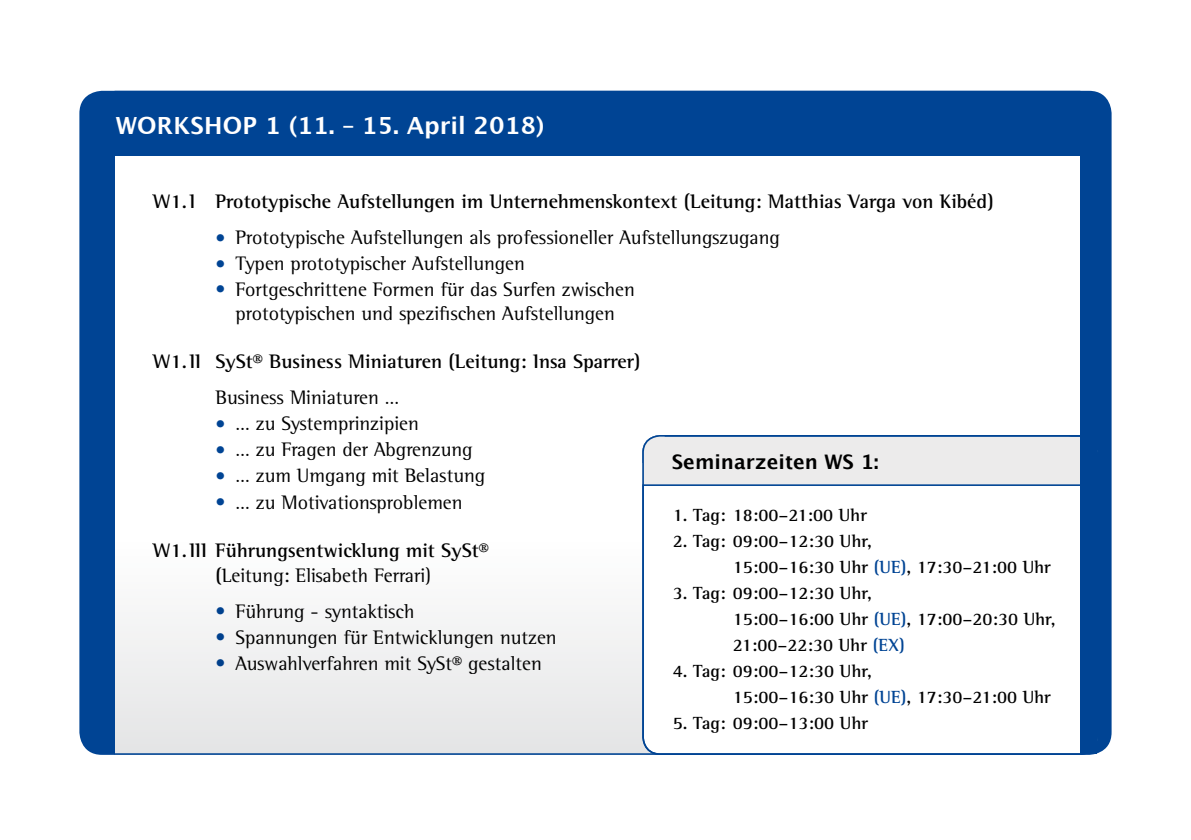
<style>
.page{position:relative;width:1191px;height:840px;background:#fff}
.page>*{position:absolute;margin:0;border:0;box-sizing:border-box;transform-origin:0 0}
.t1{font:700 23.6px "Lucida Grande";color:#fff}
.t2{font:20px/24px "Rotis Semi Serif";color:#000;text-align:center}
.t3{font:700 20px/25px "Rotis Semi Serif";color:#000;text-align:center}
.t4{font:700 20px "Lucida Grande";color:#000}
.t5{font:700 18px/26px "Rotis Semi Serif";color:#000}
.s1{color:#004494}
.s2{font-weight:400}
</style>
<div class="page">
<div style="left:79px;top:91px;width:1032px;height:663px;background:#004494;border-radius:23px"></div>
<div style="left:116px;top:156px;width:964px;height:598px;background:linear-gradient(to bottom,#fff,#efeff0)"></div>
<hr style="left:115px;top:752px;width:965px;height:2px;background:#004494">
<div style="left:643px;top:435px;width:455px;height:318px;background:#fff;border-radius:17px"></div>
<div style="left:643px;top:435px;width:437px;height:50px;background:#ecebeb;border-radius:17px"></div>
<div style="left:642px;top:463px;width:438px;height:22px;background:#ecebeb"></div>
<div style="left:1060px;top:436px;width:20px;height:48px;background:#ecebeb"></div>
<hr style="left:642px;top:484px;width:440px;height:1px;background:#004494">
<div style="left:642px;top:435px;width:456px;height:319px;border:2px solid #004494;border-radius:17px"></div>
<div style="left:1080px;top:130px;width:16px;height:622px;background:#004494"></div>
<p class="t1" style="left:116px;top:106px;width:430px">WORKSHOP 1 (11. – 15. April 2018)</p>
<p class="t3" style="left:153px;top:189px;width:842px">W1.I Prototypische Aufstellungen im Unternehmenskontext (Leitung: Matthias Varga von Kibéd)</p>
<p class="t2" style="left:215px;top:225px;width:566px"><span class="s1">•</span> Prototypische Aufstellungen als professioneller Aufstellungszugang</p>
<p class="t2" style="left:215px;top:251px;width:311px"><span class="s1">•</span> Typen prototypischer Aufstellungen</p>
<p class="t2" style="left:215px;top:277px;width:421px"><span class="s1">•</span> Fortgeschrittene Formen für das Surfen zwischen prototypischen und spezifischen Aufstellungen</p>
<p class="t3" style="left:153px;top:349px;width:489px">W1.II SySt® Business Miniaturen (Leitung: Insa Sparrer)</p>
<p class="t2" style="left:215px;top:385px;width:185px">Business Miniaturen …</p>
<p class="t2" style="left:215px;top:411px;width:205px"><span class="s1">•</span> … zu Systemprinzipien</p>
<p class="t2" style="left:215px;top:437px;width:259px"><span class="s1">•</span> … zu Fragen der Abgrenzung</p>
<p class="t2" style="left:215px;top:463px;width:271px"><span class="s1">•</span> … zum Umgang mit Belastung</p>
<p class="t2" style="left:215px;top:489px;width:249px"><span class="s1">•</span> … zu Motivationsproblemen</p>
<p class="t3" style="left:153px;top:537px;width:337px">W1.III Führungsentwicklung mit SySt® (<span class="s2">Leitung: Elisabeth Ferrari)</span></p>
<p class="t2" style="left:215px;top:598px;width:200px"><span class="s1">•</span> Führung - syntaktisch</p>
<p class="t2" style="left:215px;top:624px;width:343px"><span class="s1">•</span> Spannungen für Entwicklungen nutzen</p>
<p class="t2" style="left:215px;top:650px;width:328px"><span class="s1">•</span> Auswahlverfahren mit SySt® gestalten</p>
<p class="t4" style="left:672px;top:445px;width:208px">Seminarzeiten WS 1:</p>
<p class="t5" style="left:673px;top:501px;width:196px">1. Tag: 18:00–21:00 Uhr</p>
<p class="t5" style="left:733px;top:527px;width:319px;text-indent:-60px">2. Tag: 09:00–12:30 Uhr,<br>15:00–16:30 Uhr <span class="s1">(UE)</span>, 17:30–21:00 Uhr</p>
<p class="t5" style="left:733px;top:579px;width:324px;text-indent:-60px">3. Tag: 09:00–12:30 Uhr,<br>15:00–16:00 Uhr <span class="s1">(UE)</span>, 17:00–20:30 Uhr,<br>21:00–22:30 Uhr <span class="s1">(EX)</span></p>
<p class="t5" style="left:733px;top:657px;width:319px;text-indent:-60px">4. Tag: 09:00–12:30 Uhr,<br>15:00–16:30 Uhr <span class="s1">(UE)</span>, 17:30–21:00 Uhr</p>
<p class="t5" style="left:673px;top:709px;width:197px">5. Tag: 09:00–13:00 Uhr</p>
</div>
